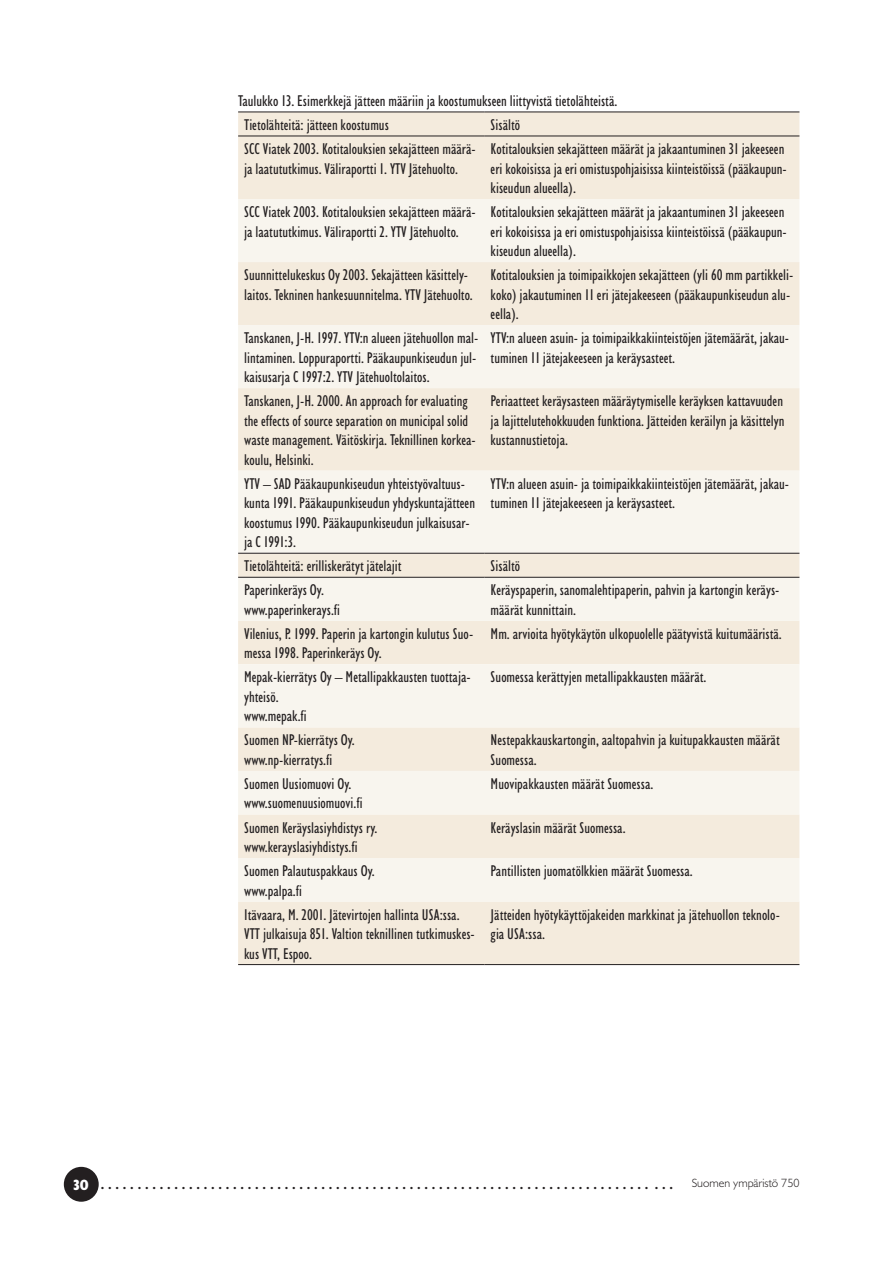
<style>
.page{position:relative;width:893px;height:1263px;background:#fff}
.page>*{position:absolute;margin:0;border:0;box-sizing:border-box;transform-origin:0 0}
.t1{font:19.5px "Humanist 521 BT";color:#231f20}
.t2{font:condensed 15.75px/19.5px "Humanist 521 BT";color:#231f20}
.t3{font:700 condensed 15px "Humanist 521 BT Xtra";color:#fff}
.s1{font-weight:300;font-size:12px}
</style>
<div class="page">
<div style="left:64px;top:1167px;width:35px;height:35px;background:#231f20;border-radius:50%"></div>
<div style="left:238px;top:113px;width:561px;height:851px;background:#f4ebdd"></div>
<svg style="left:238px;top:199px;width:561px;height:702px;background:#f6f0e6"></svg>
<hr style="left:238px;top:112px;width:247px;height:1px;background:#231f20">
<hr style="left:485px;top:112px;width:314px;height:1px;background:#231f20">
<hr style="left:238px;top:136px;width:247px;height:1px;background:#231f20">
<hr style="left:485px;top:136px;width:314px;height:1px;background:#231f20">
<hr style="left:238px;top:964px;width:247px;height:1px;background:#231f20">
<hr style="left:485px;top:964px;width:314px;height:1px;background:#231f20">
<hr style="left:238px;top:553px;width:247px;height:1px;background:#231f20">
<hr style="left:485px;top:553px;width:314px;height:1px;background:#231f20">
<hr style="left:238px;top:577px;width:247px;height:1px;background:#231f20">
<hr style="left:485px;top:577px;width:314px;height:1px;background:#231f20">
<p class="t2" style="left:244px;top:88px;width:375px;line-height:24.5px;text-indent:-6px">Taulukko 13. Esimerkkejä jätteen määriin ja koostumukseen liittyvistä tietolähteistä.<br>Tietolähteitä: jätteen koostumus</p>
<p class="t2" style="left:491px;top:115px;width:31px">Sisältö</p>
<p class="t2" style="left:244px;top:139px;width:233px">SCC Viatek 2003. Kotitalouksien sekajätteen määrä&shy;ja laatututkimus. Väliraportti 1. YTV Jätehuolto.</p>
<p class="t2" style="left:491px;top:139px;width:298px">Kotitalouksien sekajätteen määrät ja jakaantuminen 31 jakeeseen eri kokoisissa ja eri omistuspohjaisissa kiinteistöissä (pääkaupun&shy;kiseudun alueella).</p>
<p class="t2" style="left:244px;top:202px;width:233px">SCC Viatek 2003. Kotitalouksien sekajätteen määrä&shy;ja laatututkimus. Väliraportti 2. YTV Jätehuolto.</p>
<p class="t2" style="left:491px;top:202px;width:298px">Kotitalouksien sekajätteen määrät ja jakaantuminen 31 jakeeseen eri kokoisissa ja eri omistuspohjaisissa kiinteistöissä (pääkaupun&shy;kiseudun alueella).</p>
<p class="t2" style="left:244px;top:265px;width:230px">Suunnittelukeskus Oy 2003. Sekajätteen käsittely&shy;laitos. Tekninen hankesuunnitelma. YTV Jätehuolto.</p>
<p class="t2" style="left:491px;top:265px;width:304px">Kotitalouksien ja toimipaikkojen sekajätteen (yli 60 mm partikkeli&shy;koko) jakautuminen 11 eri jätejakeeseen (pääkaupunkiseudun alu&shy;eella).</p>
<p class="t2" style="left:244px;top:328px;width:236px">Tanskanen, J-H. 1997. YTV:n alueen jätehuollon mal&shy;lintaminen. Loppuraportti. Pääkaupunkiseudun jul&shy;kaisusarja C 1997:2. YTV Jätehuoltolaitos.</p>
<p class="t2" style="left:491px;top:328px;width:300px">YTV:n alueen asuin- ja toimipaikkakiinteistöjen jätemäärät, jakau&shy;tuminen 11 jätejakeeseen ja keräysasteet.</p>
<p class="t2" style="left:244px;top:391px;width:233px">Tanskanen, J-H. 2000. An approach for evaluating the effects of source separation on municipal solid waste management. Väitöskirja. Teknillinen korkea&shy;koulu, Helsinki.</p>
<p class="t2" style="left:491px;top:391px;width:295px;text-align:justify">Periaatteet keräysasteen määräytymiselle keräyksen kattavuuden ja lajittelutehokkuuden funktiona. Jätteiden keräilyn ja käsittelyn kustannustietoja.</p>
<p class="t2" style="left:244px;top:474px;width:232px">YTV – SAD Pääkaupunkiseudun yhteistyövaltuus&shy;kunta 1991. Pääkaupunkiseudun yhdyskuntajätteen koostumus 1990. Pääkaupunkiseudun julkaisusar&shy;ja C 1991:3.</p>
<p class="t2" style="left:491px;top:474px;width:300px">YTV:n alueen asuin- ja toimipaikkakiinteistöjen jätemäärät, jakau&shy;tuminen 11 jätejakeeseen ja keräysasteet.</p>
<p class="t2" style="left:244px;top:556px;width:159px">Tietolähteitä: erilliskerätyt jätelajit</p>
<p class="t2" style="left:491px;top:556px;width:31px">Sisältö</p>
<p class="t2" style="left:244px;top:580px;width:97px">Paperinkeräys Oy. www.paperinkerays.fi</p>
<p class="t2" style="left:491px;top:580px;width:290px">Keräyspaperin, sanomalehtipaperin, pahvin ja kartongin keräys&shy;määrät kunnittain.</p>
<p class="t2" style="left:244px;top:624px;width:231px">Vilenius, P. 1999. Paperin ja kartongin kulutus Suo&shy;messa 1998. Paperinkeräys Oy.</p>
<p class="t2" style="left:491px;top:624px;width:293px">Mm. arvioita hyötykäytön ulkopuolelle päätyvistä kuitumääristä.</p>
<p class="t2" style="left:244px;top:667px;width:228px">Mepak-kierrätys Oy – Metallipakkausten tuottaja&shy;yhteisö.<br>www.mepak.fi</p>
<p class="t2" style="left:491px;top:667px;width:217px">Suomessa kerättyjen metallipakkausten määrät.</p>
<p class="t2" style="left:244px;top:730px;width:112px">Suomen NP-kierrätys Oy. www.np-kierratys.fi</p>
<p class="t2" style="left:491px;top:730px;width:291px">Nestepakkauskartongin, aaltopahvin ja kuitupakkausten määrät<br>Suomessa.</p>
<p class="t2" style="left:244px;top:774px;width:120px">Suomen Uusiomuovi Oy. www.suomenuusiomuovi.fi</p>
<p class="t2" style="left:491px;top:774px;width:164px">Muovipakkausten määrät Suomessa.</p>
<p class="t2" style="left:244px;top:817px;width:135px">Suomen Keräyslasiyhdistys ry. www.kerayslasiyhdistys.fi</p>
<p class="t2" style="left:491px;top:817px;width:136px">Keräyslasin määrät Suomessa.</p>
<p class="t2" style="left:244px;top:861px;width:132px">Suomen Palautuspakkaus Oy. www.palpa.fi</p>
<p class="t2" style="left:491px;top:861px;width:204px">Pantillisten juomatölkkien määrät Suomessa.</p>
<p class="t2" style="left:244px;top:904px;width:232px">Itävaara, M. 2001. Jätevirtojen hallinta USA:ssa.<br>VTT julkaisuja 851. Valtion teknillinen tutkimuskes&shy;kus VTT, Espoo.</p>
<p class="t2" style="left:491px;top:904px;width:291px">Jätteiden hyötykäyttöjakeiden markkinat ja jätehuollon teknolo&shy;gia USA:ssa.</p>
<p class="t3" style="left:73px;top:1175px;width:17px">30</p>
<p class="t1" style="left:100px;top:1170px;width:701px">. . . . . . . . . . . . . . . . . . . . . . . . . . . . . . . . . . . . . . . . . . . . . . . . . . . . . . . . . . . . . . . . . . . . . . . . . . . . . . <span class="s1">Suomen ympäristö 750</span></p>
</div>
